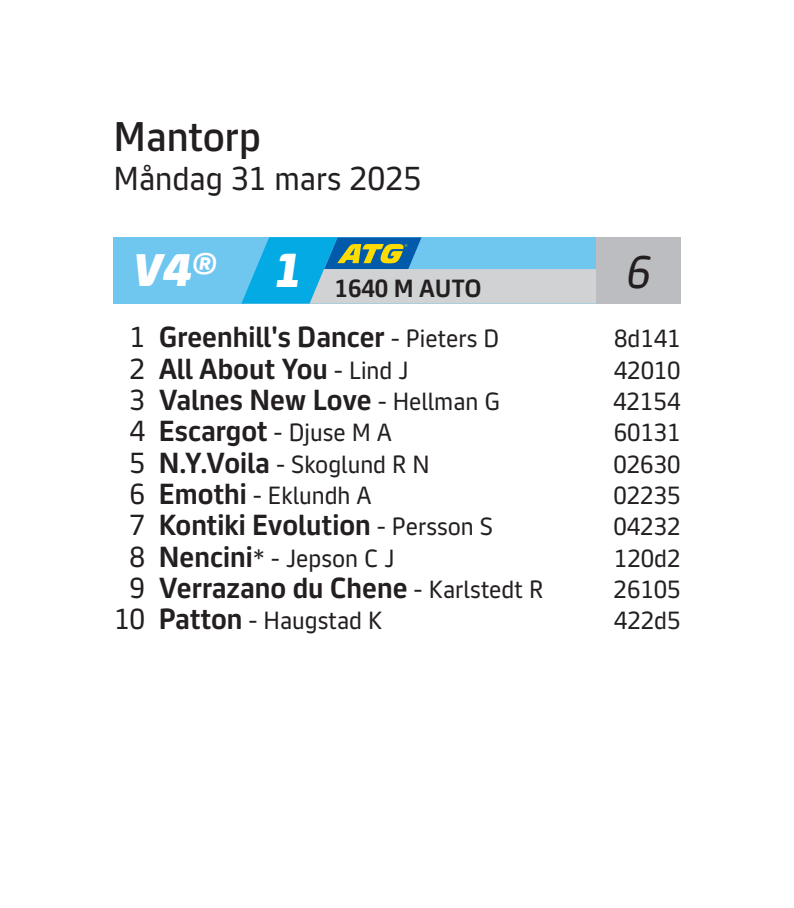
<style>
.page{position:relative;width:794px;height:908px;background:#fff}
.page>*{position:absolute;margin:0;border:0;box-sizing:border-box;transform-origin:0 0}
.t1{font:46px "ATG Rubrik";color:#fff}
.t2{font:44px "ATG Rubrik";color:#fff}
.t3{font:italic 44px "ATG Text";color:#231f20}
.t4{font:500 40px "ATG Text";color:#231f20}
.t5{font:32px "ATG Text";color:#231f20}
.HorseAndRider{font:700 28px "ATG Text";color:#231f20}
.S_REKORD{font:28px "ATG Text";color:#231f20}
.HorseAndRider-2{font:24px "ATG Text";color:#231f20}
.S_REKORD-2{font:24px "ATG Text";color:#231f20}
.t6{font:700 24px "ATG Text";color:#231f20}
.s1{font-weight:400;font-size:24px}
.s2{font-weight:700;font-size:28px}
</style>
<div class="page">
<div style="left:595px;top:237px;width:85px;height:66px;background:#bcbdc0"></div>
<svg style="left:113px;top:237px;width:483px;height:66px;background:#79bfdb"></svg>
<p class="t4" style="left:113px;top:113px;width:149px">Mantorp</p>
<p class="t5" style="left:113px;top:159px;width:309px">Måndag 31 mars 2025</p>
<p class="t2" style="left:134px;top:244px;width:83px">V4®</p>
<p class="t1" style="left:277px;top:243px;width:25px">1</p>
<p class="t6" style="left:334px;top:274px;width:149px">1640 M AUTO</p>
<p class="t3" style="left:626px;top:246px;width:26px">6</p>
<p class="S_REKORD" style="left:129px;top:320px;width:17px">1</p>
<p class="HorseAndRider" style="left:159px;top:320px;width:342px">Greenhill's Dancer <span class="s1">- Pieters D</span></p>
<p class="S_REKORD-2" style="left:614px;top:324px;width:68px">8d141</p>
<p class="S_REKORD" style="left:129px;top:352px;width:17px">2</p>
<p class="HorseAndRider" style="left:159px;top:351px;width:251px">All About You <span class="s1">- Lind J</span></p>
<p class="S_REKORD-2" style="left:614px;top:356px;width:68px">42010</p>
<p class="S_REKORD" style="left:129px;top:383px;width:17px">3</p>
<p class="HorseAndRider" style="left:159px;top:383px;width:343px">Valnes New Love <span class="s1">- Hellman G</span></p>
<p class="S_REKORD-2" style="left:613px;top:387px;width:69px">42154</p>
<p class="S_REKORD" style="left:129px;top:414px;width:17px">4</p>
<p class="HorseAndRider" style="left:159px;top:414px;width:235px">Escargot <span class="s1">- Djuse M A</span></p>
<p class="S_REKORD-2" style="left:614px;top:418px;width:68px">60131</p>
<p class="S_REKORD" style="left:129px;top:446px;width:17px">5</p>
<p class="HorseAndRider-2" style="left:159px;top:449px;width:272px"><span class="s2">N.Y.Voila</span> - Skoglund R N</p>
<p class="S_REKORD-2" style="left:613px;top:449px;width:69px">02630</p>
<p class="S_REKORD" style="left:129px;top:477px;width:17px">6</p>
<p class="HorseAndRider-2" style="left:159px;top:481px;width:214px"><span class="s2">Emothi</span> - Eklundh A</p>
<p class="S_REKORD-2" style="left:613px;top:481px;width:69px">02235</p>
<p class="S_REKORD" style="left:129px;top:508px;width:17px">7</p>
<p class="HorseAndRider" style="left:159px;top:508px;width:336px">Kontiki Evolution <span class="s1">- Persson S</span></p>
<p class="S_REKORD-2" style="left:613px;top:512px;width:69px">04232</p>
<p class="S_REKORD" style="left:129px;top:540px;width:17px">8</p>
<p class="HorseAndRider-2" style="left:159px;top:543px;width:237px"><span class="s2">Nencini</span>* - Jepson C J</p>
<p class="S_REKORD-2" style="left:614px;top:543px;width:68px">120d2</p>
<p class="S_REKORD" style="left:129px;top:571px;width:17px">9</p>
<p class="HorseAndRider" style="left:159px;top:570px;width:386px">Verrazano du Chene <span class="s1">- Karlstedt R</span></p>
<p class="S_REKORD-2" style="left:613px;top:575px;width:68px">26105</p>
<p class="S_REKORD" style="left:114px;top:602px;width:33px">10</p>
<p class="HorseAndRider-2" style="left:159px;top:606px;width:225px"><span class="s2">Patton</span> - Haugstad K</p>
<p class="S_REKORD-2" style="left:614px;top:606px;width:68px">422d5</p>
</div>
